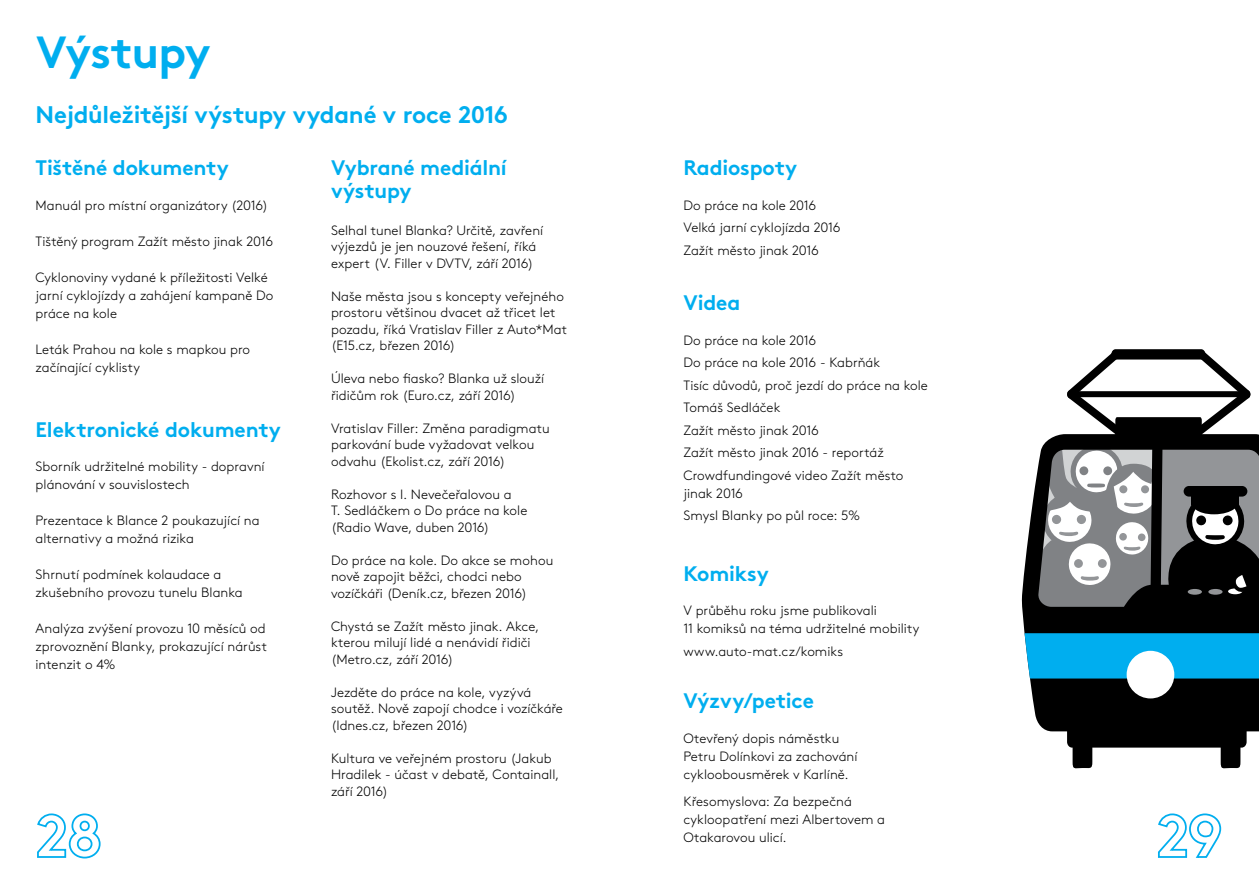
<style>
.page{position:relative;width:1259px;height:893px;background:#fff}
.page>*{position:absolute;margin:0;border:0;box-sizing:border-box;transform-origin:0 0}
.t1{font:700 45px "Brown";letter-spacing:-.025em;color:#00aeef}
.t2{font:700 24px "Brown";letter-spacing:-.015em;color:#00aeef}
.t3{font:700 21px/22.5px "Brown";letter-spacing:-.01em;color:#00aeef}
.t4{font:300 13.5px/16.5px "Brown";color:#000}
</style>
<div class="page">
<svg style="left:1158px;top:813px;width:64px;height:45px"></svg>
<svg style="left:37px;top:813px;width:64px;height:46px"></svg>
<svg style="left:1072px;top:748px;width:20px;height:21px"></svg>
<div style="left:1067px;top:720px;width:179px;height:28px;background:#000;border-radius:5px"></div>
<svg style="left:1022px;top:532px;width:237px;height:199px;fill:#000"></svg>
<div style="left:1024px;top:633px;width:235px;height:45px;background:#00aeef"></div>
<div style="left:1126px;top:651px;width:48px;height:47px;background:#fff;border-radius:50%"></div>
<svg style="left:1220px;top:714px;width:20px;height:55px"></svg>
<svg style="left:1029px;top:349px;width:230px;height:266px"></svg>
<h1 class="t1" style="left:36px;top:16px;width:176px">Výstupy</h1>
<h2 class="t2" style="left:36px;top:95px;width:474px">Nejdůležitější výstupy vydané v roce 2016</h2>
<h3 class="t3" style="left:36px;top:154px;width:195px">Tištěné dokumenty</h3>
<h3 class="t3" style="left:331px;top:154px;width:177px">Vybrané mediální výstupy</h3>
<p class="t4" style="left:331px;top:221px;width:214px">Selhal tunel Blanka? Určitě, zavření výjezdů je jen nouzové řešení, říká expert (V. Filler v DVTV, září 2016)</p>
<p class="t4" style="left:331px;top:287px;width:238px">Naše města jsou s koncepty veřejného prostoru většinou dvacet až třicet let pozadu, říká Vratislav Filler z Auto*Mat (E15.cz, březen 2016)</p>
<p class="t4" style="left:331px;top:369px;width:215px">Úleva nebo fiasko? Blanka už slouží řidičům rok (Euro.cz, září 2016)</p>
<p class="t4" style="left:331px;top:419px;width:220px">Vratislav Filler: Změna paradigmatu parkování bude vyžadovat velkou odvahu (Ekolist.cz, září 2016)</p>
<p class="t4" style="left:331px;top:485px;width:198px">Rozhovor s I. Nevečeřalovou a<br>T. Sedláčkem o Do práce na kole (Radio Wave, duben 2016)</p>
<p class="t4" style="left:331px;top:551px;width:224px">Do práce na kole. Do akce se mohou nově zapojit běžci, chodci nebo vozíčkáři (Deník.cz, březen 2016)</p>
<p class="t4" style="left:331px;top:617px;width:210px">Chystá se Zažít město jinak. Akce, kterou milují lidé a nenávidí řidiči (Metro.cz, září 2016)</p>
<p class="t4" style="left:331px;top:683px;width:233px">Jezděte do práce na kole, vyzývá soutěž. Nově zapojí chodce i vozíčkáře (Idnes.cz, březen 2016)</p>
<p class="t4" style="left:331px;top:749px;width:230px">Kultura ve veřejném prostoru (Jakub<br>Hradilek - účast v debatě, Containall, září 2016)</p>
<p class="t4" style="left:36px;top:196px;width:234px">Manuál pro místní organizátory (2016)</p>
<p class="t4" style="left:36px;top:232px;width:239px">Tištěný program Zažít město jinak 2016</p>
<p class="t4" style="left:36px;top:267px;width:239px;line-height:18px">Cyklonoviny vydané k příležitosti Velké jarní cyklojízdy a zahájení kampaně Do práce na kole</p>
<p class="t4" style="left:36px;top:339px;width:216px;line-height:18px">Leták Prahou na kole s mapkou pro začínající cyklisty</p>
<h3 class="t3" style="left:36px;top:416px;width:247px">Elektronické dokumenty</h3>
<p class="t4" style="left:36px;top:457px;width:231px;line-height:18px">Sborník udržitelné mobility - dopravní plánování v souvislostech</p>
<p class="t4" style="left:36px;top:511px;width:226px;line-height:18px">Prezentace k Blance 2 poukazující na alternativy a možná rizika</p>
<p class="t4" style="left:36px;top:565px;width:209px;line-height:18px">Shrnutí podmínek kolaudace a zkušebního provozu tunelu Blanka</p>
<p class="t4" style="left:36px;top:619px;width:233px;line-height:18px;text-align:justify">Analýza zvýšení provozu 10 měsíců od zprovoznění Blanky, prokazující nárůst intenzit o 4%</p>
<h3 class="t3" style="left:683px;top:154px;width:115px">Radiospoty</h3>
<p class="t4" style="left:683px;top:193px;width:158px;line-height:22.5px">Do práce na kole 2016<br>Velká jarní cyklojízda 2016<br>Zažít město jinak 2016</p>
<h3 class="t3" style="left:683px;top:290px;width:58px">Videa</h3>
<p class="t4" style="left:683px;top:328px;width:246px;line-height:22.5px">Do práce na kole 2016<br>Do práce na kole 2016 - Kabrňák<br>Tisíc důvodů, proč jezdí do práce na kole<br>Tomáš Sedláček<br>Zažít město jinak 2016<br>Zažít město jinak 2016 - reportáž<br>Crowdfundingové video Zažít město</p>
<p class="t4" style="left:683px;top:481px;width:178px;line-height:22.5px">jinak 2016<br>Smysl Blanky po půl roce: 5%</p>
<h3 class="t3" style="left:683px;top:560px;width:87px">Komiksy</h3>
<p class="t4" style="left:683px;top:601px;width:237px;line-height:18px">V průběhu roku jsme publikovali<br>11 komiksů na téma udržitelné mobility</p>
<p class="t4" style="left:683px;top:642px;width:161px">www.auto-mat.cz/komiks</p>
<h3 class="t3" style="left:683px;top:687px;width:132px">Výzvy/petice</h3>
<p class="t4" style="left:683px;top:728px;width:175px;line-height:18px">Otevřený dopis náměstku<br>Petru Dolínkovi za zachování cykloobousměrek v Karlíně.</p>
<p class="t4" style="left:683px;top:791px;width:203px;line-height:18px">Křesomyslova: Za bezpečná cykloopatření mezi Albertovem a<br>Otakarovou ulicí.</p>
</div>
